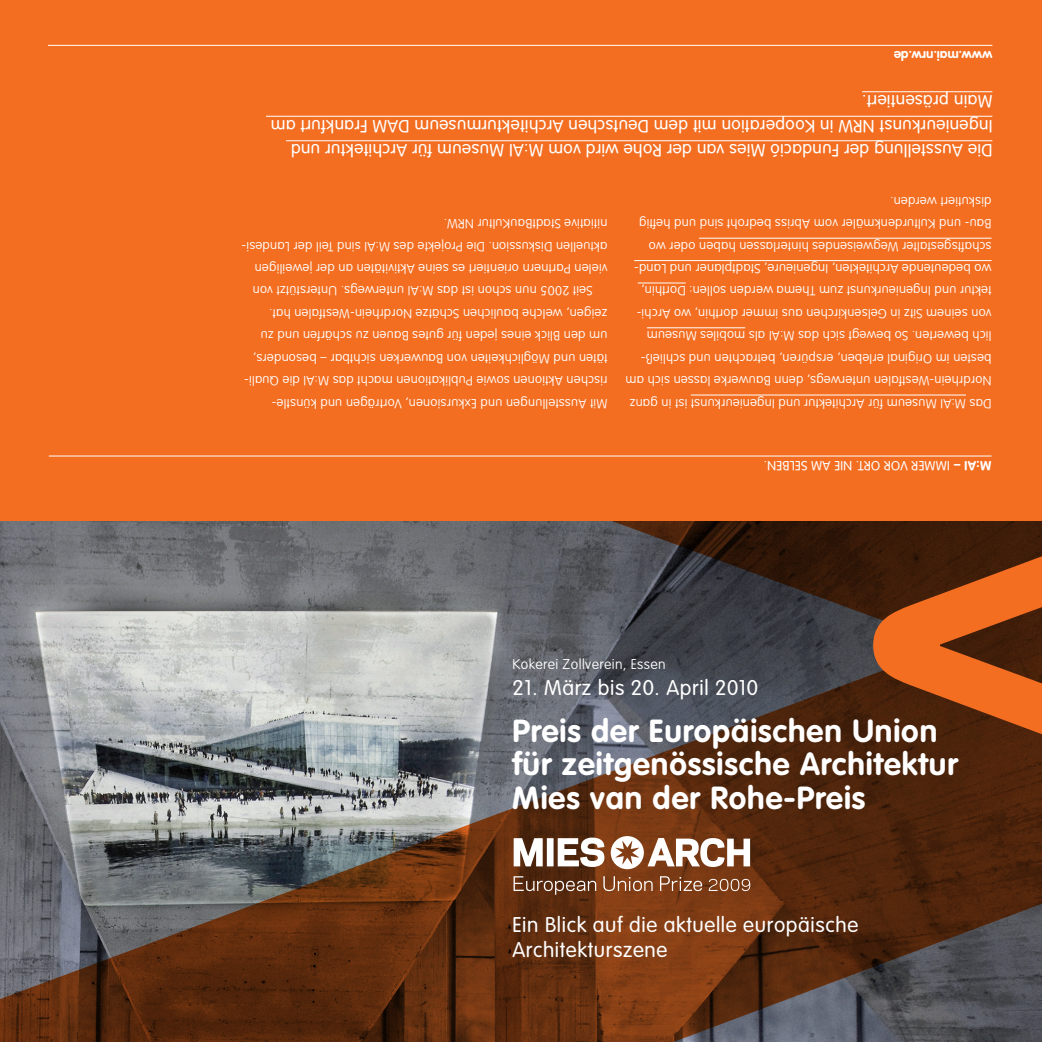
<style>
.page{position:relative;width:1042px;height:1042px;background:#fff}
.page>*{position:absolute;margin:0;border:0;box-sizing:border-box;transform-origin:0 0}
.t1{font:700 31.5px/33.4px "VAG Rounded";letter-spacing:.03em;color:#fff}
.t2{font:300 21px/25.2px "VAG Rounded";letter-spacing:.03em;color:#fff}
.t3{font:300 17.5px/24.5px "VAG Rounded";letter-spacing:.02em;color:#fff}
.t4{font:100 14px "VAG Rounded";letter-spacing:.03em;color:#fff}
.t5{font:100 13.12px/22.4px "VAG Rounded";letter-spacing:.02em;color:#fff}
.t6{font:700 13.12px "VAG Rounded";color:#fff}
.t7{font:300 13.12px "VAG Rounded";letter-spacing:.02em;color:#fff}
.s1{font-weight:300}
</style>
<div class="page">
<svg style="left:0;top:521px;width:1042px;height:521px;background:#6b594f"></svg>
<svg style="left:873px;top:551px;width:169px;height:188px;background:#964415"></svg>
<div style="left:0;top:0;width:1042px;height:521px;background:#f36e21"></div>
<hr style="left:48px;top:45px;width:944px;height:1px;background:#fff">
<hr style="left:49px;top:455px;width:942px;height:1px;background:#fff">
<hr style="left:691px;top:394px;width:275px;height:1px;background:#fff">
<hr style="left:647px;top:327px;width:98px;height:1px;background:#fff">
<hr style="left:638px;top:282px;width:48px;height:1px;background:#fff">
<hr style="left:634px;top:260px;width:357px;height:1px;background:#fff">
<hr style="left:699px;top:238px;width:292px;height:1px;background:#fff">
<hr style="left:286px;top:140px;width:706px;height:1px;background:#fff">
<hr style="left:266px;top:116px;width:726px;height:1px;background:#fff">
<hr style="left:862px;top:91px;width:130px;height:1px;background:#fff">
<svg style="left:514px;top:837px;width:90px;height:30px"></svg>
<svg style="left:611px;top:836px;width:139px;height:33px"></svg>
<svg style="left:513px;top:876px;width:237px;height:18px;background:#885639"></svg>
<p class="t6" style="left:992px;top:63px;width:100px;rotate:-180deg">www.mai.nrw.de</p>
<h3 class="t3" style="left:992px;top:162px;width:723px;rotate:-180deg">Die Ausstellung der Fundació Mies van der Rohe wird vom M:AI Museum für Architektur und<br>Ingenieurkunst NRW in Kooperation mit dem Deutschen Architekturmuseum DAM Frankfurt am<br>Main präsentiert.</h3>
<p class="t5" style="left:607px;top:302px;width:367px;text-indent:15px;rotate:-180deg">Seit 2005 nun schon ist das M:AI unterwegs. Unterstützt von vielen Partnern orientiert es seine Aktivitäten an der jeweiligen aktuellen Diskussion. Die Projekte des M:AI sind Teil der Landesi&shy;nitiative StadtBauKultur NRW.</p>
<p class="t5" style="left:607px;top:414px;width:365px;rotate:-180deg">Mit Ausstellungen und Exkursionen, Vorträgen und künstle&shy;rischen Aktionen sowie Publikationen macht das M:AI die Quali&shy;täten und Möglichkeiten von Bauwerken sichtbar – besonders, um den Blick eines jeden für gutes Bauen zu schärfen und zu zeigen, welche baulichen Schätze Nord- rhein-Westfalen hat.</p>
<p class="t5" style="left:991px;top:414px;width:367px;rotate:-180deg">Das M:AI Museum für Architektur und Ingenieurkunst ist in ganz Nord- rhein-Westfalen unterwegs, denn Bauwerke lassen sich am besten im Original erleben, erspüren, betrachten und schließ&shy;lich bewerten. So bewegt sich das M:AI als mobiles Museum von seinem Sitz in Gelsen- kirchen aus immer dorthin, wo Archi&shy;tektur und Ingenieurkunst zum Thema werden sollen: Dorthin, wo bedeutende Architekten, Ingenieure, Stadtplaner und Land&shy;schaftsgestalter Wegweisendes hinterlassen haben oder wo Bau- und Kulturdenkmäler vom Abriss bedroht sind und heftig diskutiert werden.</p>
<p class="t7" style="left:767px;top:473px;width:5px;rotate:-180deg">.</p>
<p class="t7" style="left:807px;top:473px;width:26px;rotate:-180deg">s b e nle</p>
<p class="t7" style="left:830px;top:473px;width:11px;rotate:-180deg">am</p>
<p class="t7" style="left:918px;top:473px;width:80px;rotate:-180deg">r vor Ort. Nie</p>
<p class="t6" style="left:991px;top:474px;width:55px;rotate:-180deg">M:AI – <span class="s1">m m eI</span></p>
<p class="t4" style="left:512px;top:656px;width:155px">Kokerei Zollverein, Essen</p>
<h2 class="t2" style="left:512px;top:675px;width:247px">21. März bis 20. April 2010</h2>
<h1 class="t1" style="left:512px;top:715px;width:447px">Preis der Europäischen Union für zeitgenössische Architektur<br>Mies van der Rohe-Preis</h1>
<h2 class="t2" style="left:512px;top:912px;width:347px">Ein Blick auf die aktuelle europäische<br>Architekturszene</h2>
</div>
